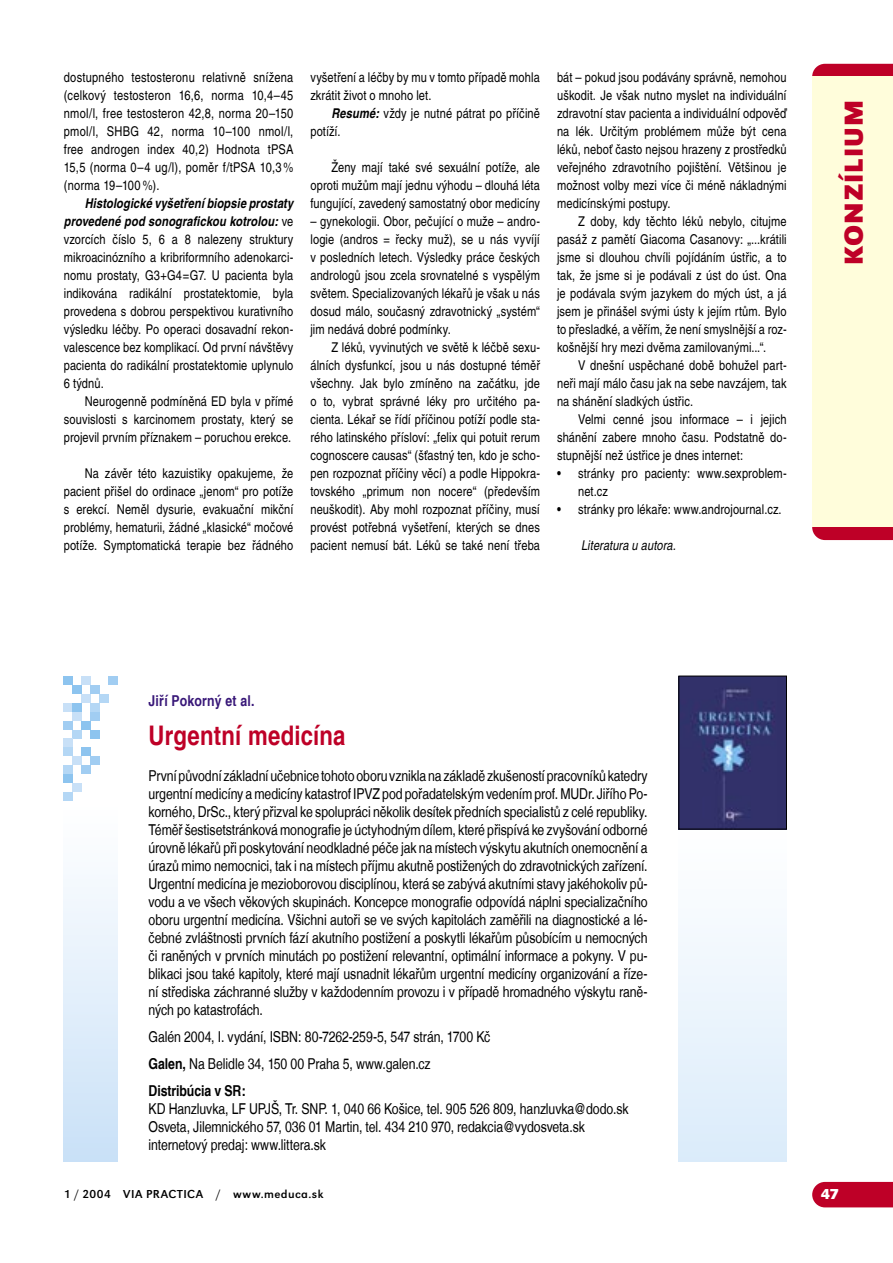
<style>
.page{position:relative;width:893px;height:1263px;background:#fff}
.page>*{position:absolute;margin:0;border:0;box-sizing:border-box;transform-origin:0 0}
.podnadpis{font:700 condensed 27px "Nimbus San L";letter-spacing:.01em;color:#be0027}
.n_boční_pruh{font:700 27px "URW Grotesk TEE";letter-spacing:.05em;color:#be0027}
.text{font:condensed 15px/18px "Nimbus San L";letter-spacing:-.005em;color:#000;text-align:justify}
.podnadpis-2{font:700 condensed 15px "Nimbus San L";letter-spacing:.015em;color:#381778}
.t1{font:700 15px "URW Grotesk TEE";color:#fff}
.n_text{font:condensed 13.5px/18px "Nimbus San LEE";letter-spacing:.01em;color:#000;text-align:justify}
.n_odrážka{font:condensed 13.5px/18px "Nimbus San LEE";letter-spacing:.01em;color:#000}
.n_text-2{font:italic condensed 13.5px "Nimbus San LEE";letter-spacing:.005em;color:#000}
.t2{font:12px "URW Grotesk TEE";letter-spacing:.04em;color:#000}
.s1{font-weight:700;font-style:italic}
.s2{font-weight:700}
</style>
<div class="page">
<svg style="left:812px;top:64px;width:81px;height:476px"></svg>
<div style="left:812px;top:1182px;width:81px;height:25px;background:#be0027"></div>
<div style="left:812px;top:77px;width:81px;height:450px;background:#fffddb"></div>
<div style="left:64px;top:801px;width:54px;height:361px;background:linear-gradient(to bottom,#fff,#c9e1f7)"></div>
<div style="left:64px;top:676px;width:9px;height:9px;background:#8dc4ef"></div>
<div style="left:82px;top:694px;width:9px;height:9px;background:#c8e0f7"></div>
<div style="left:109px;top:676px;width:9px;height:9px;background:#a1cdf2"></div>
<div style="left:73px;top:685px;width:9px;height:9px;background:#8dc4ef"></div>
<div style="left:91px;top:685px;width:9px;height:9px;background:#a1cdf2"></div>
<div style="left:82px;top:676px;width:9px;height:9px;background:#c8e0f7"></div>
<div style="left:100px;top:694px;width:9px;height:9px;background:#b4d7f5"></div>
<div style="left:64px;top:703px;width:9px;height:9px;background:#c8e0f7"></div>
<div style="left:73px;top:703px;width:9px;height:9px;background:#8dc4ef"></div>
<div style="left:64px;top:720px;width:9px;height:9px;background:#a1cdf2"></div>
<div style="left:73px;top:729px;width:9px;height:9px;background:#b4d7f5"></div>
<div style="left:64px;top:747px;width:9px;height:9px;background:#b4d7f5"></div>
<div style="left:73px;top:756px;width:9px;height:9px;background:#c8e0f7"></div>
<div style="left:64px;top:765px;width:9px;height:9px;background:#b4d7f5"></div>
<div style="left:64px;top:774px;width:9px;height:9px;background:#8dc4ef"></div>
<div style="left:73px;top:712px;width:9px;height:8px;background:#c8e0f7"></div>
<div style="left:82px;top:720px;width:9px;height:9px;background:#8dc4ef"></div>
<div style="left:91px;top:729px;width:9px;height:9px;background:#8dc4ef"></div>
<div style="left:91px;top:703px;width:9px;height:9px;background:#b4d7f5"></div>
<div style="left:91px;top:712px;width:9px;height:8px;background:#a1cdf2"></div>
<div style="left:91px;top:756px;width:9px;height:9px;background:#a1cdf2"></div>
<div style="left:82px;top:765px;width:9px;height:9px;background:#a1cdf2"></div>
<div style="left:64px;top:738px;width:9px;height:9px;background:#c8e0f7"></div>
<div style="left:82px;top:747px;width:9px;height:9px;background:#8dc4ef"></div>
<div style="left:73px;top:783px;width:9px;height:9px;background:#c8e0f7"></div>
<div style="left:64px;top:792px;width:9px;height:9px;background:#b4d7f5"></div>
<div style="left:679px;top:820px;width:108px;height:342px;background:linear-gradient(to bottom,#fff,#dbecfa)"></div>
<img style="left:681px;top:678px;width:104px;height:149px">
<div style="left:679px;top:676px;width:108px;height:153px;border:1px solid #000"></div>
<p class="n_text" style="left:64px;top:68px;width:231px">dostupného testosteronu relativně snížena (celkový testosteron 16,6, norma 10,4–45 nmol/l, free testosteron 42,8, norma 20–150 pmol/l, SHBG 42, norma 10–100 nmol/l, free androgen index 40,2) Hodnota tPSA 15,5 (norma 0–4 ug/l), poměr f/tPSA 10,3 % (norma 19–100 %).</p>
<p class="n_text" style="left:64px;top:194px;width:231px;text-indent:21px"><span class="s1">Histologické vyšetření biopsie prostaty provedené pod sonografickou kotrolou:</span> ve vzorcích číslo 5, 6 a 8 nalezeny struktury mikroacinózního a kribriformního adenokarci&shy;nomu prostaty, G3+G4=G7. U pacienta byla indikována radikální prostatektomie, byla provedena s dobrou perspektivou kurativního výsledku léčby. Po operaci dosavadní rekon&shy;valescence bez komplikací. Od první návštěvy pacienta do radikální prostatektomie uplynulo 6 týdnů.</p>
<p class="n_text" style="left:64px;top:392px;width:231px;text-indent:21px">Neurogenně podmíněná ED byla v přímé souvislosti s karcinomem prostaty, který se projevil prvním příznakem – poruchou erekce.</p>
<p class="n_text" style="left:64px;top:464px;width:231px;text-indent:21px">Na závěr této kazuistiky opakujeme, že pacient přišel do ordinace „jenom“ pro potíže s erekcí. Neměl dysurie, evakuační mikční problémy, hematurii, žádné „klasické“ močové potíže. Symptomatická terapie bez řádného</p>
<p class="n_text" style="left:310px;top:68px;width:231px">vyšetření a léčby by mu v tomto případě mohla zkrátit život o mnoho let.</p>
<p class="n_text" style="left:310px;top:104px;width:231px;text-indent:21px"><span class="s1">Resumé:</span> vždy je nutné pátrat po příčině potíží.</p>
<p class="n_text" style="left:310px;top:158px;width:231px;text-indent:21px">Ženy mají také své sexuální potíže, ale oproti mužům mají jednu výhodu – dlouhá léta fungující, zavedený samostatný obor medicíny</p>
<p class="n_text" style="left:310px;top:212px;width:231px">– gynekologii. Obor, pečující o muže – andro&shy;logie (andros = řecky muž), se u nás vyvíjí v posledních letech. Výsledky práce českých andrologů jsou zcela srovnatelné s vyspělým světem. Specializovaných lékařů je však u nás dosud málo, současný zdravotnický „systém“ jim nedává dobré podmínky.</p>
<p class="n_text" style="left:310px;top:338px;width:231px;text-indent:21px">Z léků, vyvinutých ve světě k léčbě sexu&shy;álních dysfunkcí, jsou u nás dostupné téměř všechny. Jak bylo zmíněno na začátku, jde o to, vybrat správné léky pro určitého pa&shy;cienta. Lékař se řídí příčinou potíží podle sta&shy;rého latinského přísloví: „felix qui potuit rerum cognoscere causas“ (šťastný ten, kdo je scho&shy;pen rozpoznat příčiny věcí) a podle Hippokra&shy;tovského „primum non nocere“ (především neuškodit). Aby mohl rozpoznat příčiny, musí provést potřebná vyšetření, kterých se dnes pacient nemusí bát. Léků se také není třeba</p>
<p class="n_text" style="left:557px;top:68px;width:231px">bát – pokud jsou podávány správně, nemohou uškodit. Je však nutno myslet na individuální zdravotní stav pacienta a individuální odpověď na lék. Určitým problémem může být cena léků, neboť často nejsou hrazeny z prostředků veřejného zdravotního pojištění. Většinou je možnost volby mezi více či méně nákladnými medicínskými postupy.</p>
<p class="n_text" style="left:557px;top:212px;width:231px;text-indent:21px">Z doby, kdy těchto léků nebylo, citujme pasáž z pamětí Giacoma Casanovy: „...krátili jsme si dlouhou chvíli pojídáním ústřic, a to tak, že jsme si je podávali z úst do úst. Ona je podávala svým jazykem do mých úst, a já jsem je přinášel svými ústy k jejím rtům. Bylo to přesladké, a věřím, že není smyslnější a roz&shy;košnější hry mezi dvěma zamilovanými...“.</p>
<p class="n_text" style="left:557px;top:356px;width:231px;text-indent:21px">V dnešní uspěchané době bohužel part&shy;neři mají málo času jak na sebe navzájem, tak na shánění sladkých ústřic.</p>
<p class="n_text" style="left:557px;top:410px;width:231px;text-indent:21px">Velmi cenné jsou informace – i jejich shánění zabere mnoho času. Podstatně do&shy;stupnější než ústřice je dnes internet:</p>
<p class="n_odrážka" style="left:578px;top:464px;width:210px;text-indent:-21px">• stránky pro pacienty: www.sexproblem&shy;net.cz</p>
<p class="n_odrážka" style="left:557px;top:500px;width:226px">• stránky pro lékaře: www.androjournal.cz.</p>
<p class="n_text-2" style="left:581px;top:537px;width:96px">Literatura u autora.</p>
<p class="n_boční_pruh" style="left:838px;top:265px;width:167px;rotate:-90deg">KONZÍLIUM</p>
<p class="podnadpis-2" style="left:149px;top:691px;width:108px">Jiří Pokorný et al.</p>
<p class="podnadpis" style="left:149px;top:718px;width:199px">Urgentní medicína</p>
<p class="text" style="left:149px;top:766px;width:501px">První původní základní učebnice tohoto oboru vznikla na základě zkušeností pracovníků katedry urgentní medicíny a medicíny katastrof IPVZ pod pořadatelským vedením prof. MUDr. Jiřího Po&shy;korného, DrSc., který přizval ke spolupráci několik desítek předních specialistů z celé republiky.<br>Téměř šestisetstránková monografie je úctyhodným dílem, které přispívá ke zvyšování odborné úrovně lékařů při poskytování neodkladné péče jak na místech výskytu akutních onemocnění a úrazů mimo nemocnici, tak i na místech příjmu akutně postižených do zdravotnických zařízení.<br>Urgentní medicína je mezioborovou disciplínou, která se zabývá akutními stavy jakéhokoliv pů&shy;vodu a ve všech věkových skupinách. Koncepce monografie odpovídá náplni specializačního oboru urgentní medicína. Všichni autoři se ve svých kapitolách zaměřili na diagnostické a lé&shy;čebné zvláštnosti prvních fází akutního postižení a poskytli lékařům působícím u nemocných či raněných v prvních minutách po postižení relevantní, optimální informace a pokyny. V pu&shy;blikaci jsou také kapitoly, které mají usnadnit lékařům urgentní medicíny organizování a říze&shy;ní střediska záchranné služby v každodenním provozu i v případě hromadného výskytu raně&shy;ných po katastrofách.</p>
<p class="text" style="left:149px;top:1027px;width:343px">Galén 2004, I. vydání, ISBN: 80-7262-259-5, 547 strán, 1700 Kč</p>
<p class="text" style="left:149px;top:1054px;width:284px"><span class="s2">Galen,</span> Na Belidle 34, 150 00 Praha 5, www.galen.cz</p>
<p class="text" style="left:149px;top:1081px;width:482px;text-align:left"><span class="s2">Distribúcia v SR:<br></span>KD Hanzluvka, LF UPJŠ, Tr. SNP. 1, 040 66 Košice, tel. 905 526 809, hanzluvka@dodo.sk Osveta, Jilemnického 57, 036 01 Martin, tel. 434 210 970, redakcia@vydosveta.sk internetový predaj: www.littera.sk</p>
<p class="t2" style="left:64px;top:1187px;width:261px">1 / 2004 VIA PRACTICA / www.meduca.sk</p>
<p class="t1" style="left:821px;top:1185px;width:20px">47</p>
</div>
